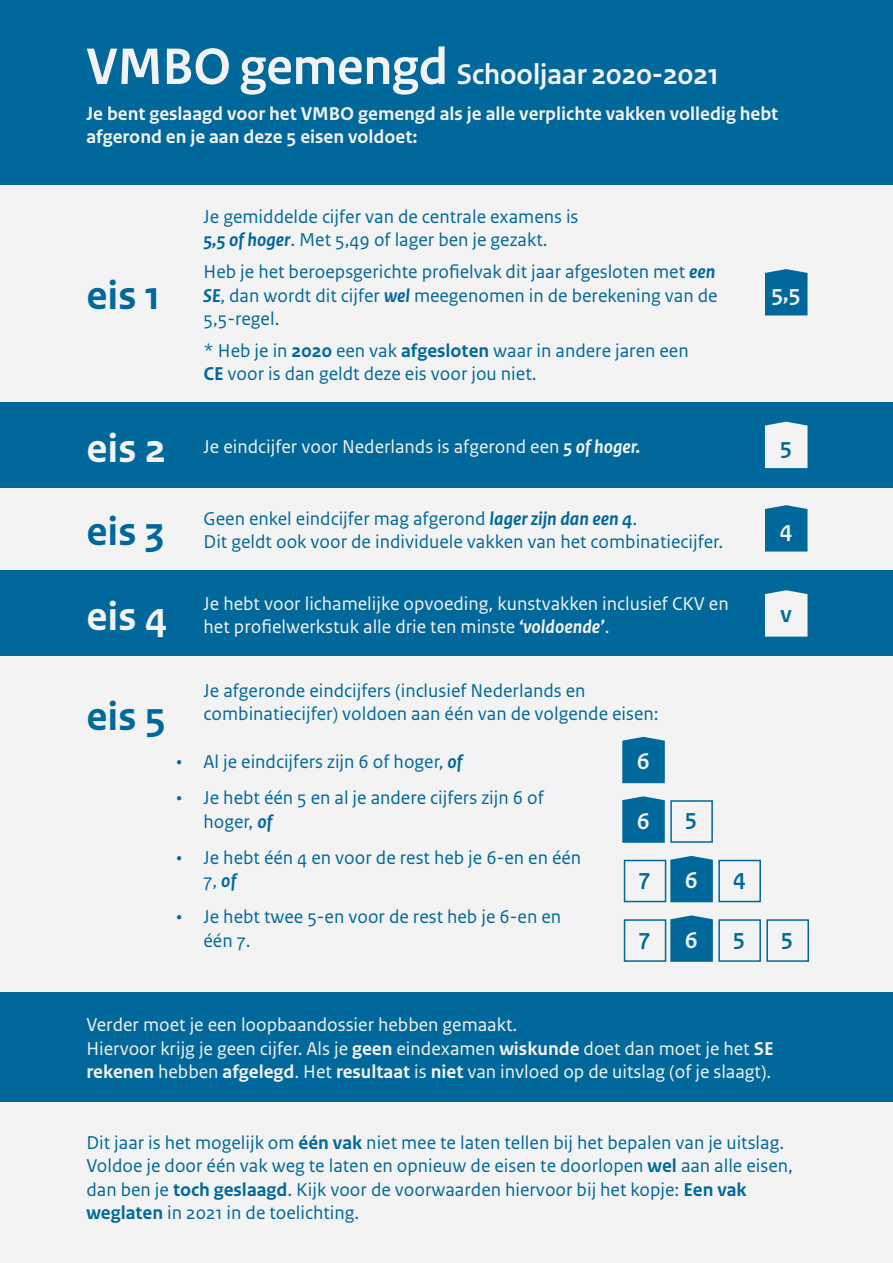
<style>
.page{position:relative;width:893px;height:1263px;background:#fff}
.page>*{position:absolute;margin:0;border:0;box-sizing:border-box;transform-origin:0 0}
.H1_grey_VZ{font:700 42px "Rijksoverheid Sans Text";color:#01689b}
.H1_grey_VZ-2{font:700 42px "Rijksoverheid Sans Text";color:#f3f3f3}
.t1{font:700 30px "Rijksoverheid Sans Heading";color:#f3f3f3}
.number_b{font:700 24px "Rijksoverheid Sans Heading";color:#f3f3f3}
.number_a2{font:700 24px "Rijksoverheid Sans Heading";color:#01689b}
.Paragraph_basic_grey{font:19.5px/23.4px "Rijksoverheid Sans Text";color:#01689b}
.Paragraph_basic_grey-2{font:19.5px/23.4px "Rijksoverheid Sans Text";color:#f3f3f3}
.Paragraph_basic_grey-3{font:700 19.5px/23.4px "Rijksoverheid Sans Text";color:#f3f3f3}
.s1{font-size:54px}
.s2{font-weight:700;font-style:italic}
.s3{font-weight:700}
</style>
<div class="page">
<div style="left:0;top:656px;width:893px;height:335px;background:#f3f3f3"></div>
<div style="left:0;top:185px;width:893px;height:217px;background:#f3f3f3"></div>
<div style="left:0;top:991px;width:893px;height:111px;background:#01689b"></div>
<div style="left:0;top:486px;width:893px;height:85px;background:#f3f3f3"></div>
<div style="left:0;top:1102px;width:893px;height:161px;background:#f3f3f3"></div>
<div style="left:0;top:402px;width:893px;height:85px;background:#01689b"></div>
<div style="left:0;top:0;width:893px;height:185px;background:#01689b"></div>
<div style="left:0;top:571px;width:893px;height:85px;background:#01689b"></div>
<div style="left:765px;top:269px;width:42px;height:46px;background:#01689b"></div>
<div style="left:765px;top:505px;width:42px;height:46px;background:#01689b"></div>
<div style="left:765px;top:422px;width:42px;height:46px;background:#f3f3f3"></div>
<svg style="left:765px;top:590px;width:42px;height:47px;background:#e6ebee"></svg>
<svg style="left:622px;top:737px;width:43px;height:46px;background:#0c6e9f"></svg>
<svg style="left:622px;top:796px;width:91px;height:47px"></svg>
<svg style="left:623px;top:856px;width:138px;height:47px"></svg>
<svg style="left:623px;top:915px;width:186px;height:47px"></svg>
<p class="t1" style="left:86px;top:57px;width:634px"><span class="s1">VMBO gemengd</span> Schooljaar 2020-2021</p>
<p class="Paragraph_basic_grey-3" style="left:86px;top:102px;width:693px">Je bent geslaagd voor het VMBO gemengd als je alle verplichte vakken volledig hebt afgerond en je aan deze 5 eisen voldoet:</p>
<p class="Paragraph_basic_grey" style="left:204px;top:205px;width:376px">Je gemiddelde cijfer van de centrale examens is<br><span class="s2">5,5 of hoger</span>. Met 5,49 of lager ben je gezakt.</p>
<p class="Paragraph_basic_grey" style="left:204px;top:260px;width:515px;text-align:justify">Heb je het beroepsgerichte profielvak dit jaar afgesloten met <span class="s2">een SE</span>, dan wordt dit cijfer <span class="s2">wel</span> meegenomen in de berekening van de 5,5-regel.</p>
<p class="Paragraph_basic_grey" style="left:204px;top:339px;width:487px">* Heb je in <span class="s3">2020</span> een vak <span class="s3">afgesloten</span> waar in andere jaren een<br><span class="s3">CE</span> voor is dan geldt deze eis voor jou niet.</p>
<p class="H1_grey_VZ" style="left:86px;top:272px;width:76px">eis 1</p>
<p class="number_b" style="left:771px;top:280px;width:31px">5,5</p>
<p class="H1_grey_VZ-2" style="left:86px;top:424px;width:81px">eis 2</p>
<p class="Paragraph_basic_grey-2" style="left:204px;top:435px;width:438px">Je eindcijfer voor Nederlands is afgerond een <span class="s2">5 of hoger.</span></p>
<p class="number_a2" style="left:780px;top:433px;width:13px">5</p>
<p class="Paragraph_basic_grey" style="left:204px;top:507px;width:521px">Geen enkel eindcijfer mag afgerond <span class="s2">lager zijn dan een 4</span>.<br>Dit geldt ook voor de individuele vakken van het combinatiecijfer.</p>
<p class="H1_grey_VZ" style="left:86px;top:508px;width:79px">eis 3</p>
<p class="number_b" style="left:780px;top:516px;width:14px">4</p>
<p class="Paragraph_basic_grey-2" style="left:204px;top:592px;width:527px">Je hebt voor lichamelijke opvoeding, kunstvakken inclusief CKV en het profielwerkstuk alle drie ten minste <span class="s2">‘voldoende’</span>.</p>
<p class="H1_grey_VZ-2" style="left:86px;top:593px;width:82px">eis 4</p>
<p class="number_a2" style="left:780px;top:601px;width:13px">v</p>
<p class="H1_grey_VZ" style="left:86px;top:692px;width:82px">eis 5</p>
<p class="Paragraph_basic_grey" style="left:204px;top:679px;width:456px">Je afgeronde eindcijfers (inclusief Nederlands en combinatiecijfer) voldoen aan één van de volgende eisen:</p>
<p class="Paragraph_basic_grey" style="left:177px;top:750px;width:287px">• Al je eindcijfers zijn 6 of hoger, <span class="s2">of</span></p>
<p class="Paragraph_basic_grey" style="left:204px;top:786px;width:342px;text-indent:-27px">• Je hebt één 5 en al je andere cijfers zijn 6 of hoger, <span class="s2">of</span></p>
<p class="Paragraph_basic_grey" style="left:204px;top:846px;width:379px;text-indent:-27px">• Je hebt één 4 en voor de rest heb je 6-en en één<br>7, <span class="s2">of</span></p>
<p class="Paragraph_basic_grey" style="left:204px;top:905px;width:359px;text-indent:-27px">• Je hebt twee 5-en voor de rest heb je 6-en en één 7.</p>
<p class="number_b" style="left:637px;top:748px;width:14px">6</p>
<p class="number_b" style="left:637px;top:807px;width:14px">6</p>
<p class="number_a2" style="left:639px;top:864px;width:12px">7</p>
<p class="number_a2" style="left:639px;top:923px;width:12px">7</p>
<p class="number_a2" style="left:685px;top:804px;width:13px">5</p>
<p class="number_b" style="left:685px;top:867px;width:14px">6</p>
<p class="number_b" style="left:685px;top:926px;width:14px">6</p>
<p class="number_a2" style="left:733px;top:864px;width:14px">4</p>
<p class="number_a2" style="left:733px;top:923px;width:13px">5</p>
<p class="number_a2" style="left:781px;top:923px;width:13px">5</p>
<p class="Paragraph_basic_grey-2" style="left:86px;top:1014px;width:689px">Verder moet je een loopbaandossier hebben gemaakt.<br>Hiervoor krijg je geen cijfer. Als je <span class="s3">geen</span> eindexamen <span class="s3">wiskunde</span> doet dan moet je het <span class="s3">SE rekenen</span> hebben <span class="s3">afgelegd</span>. Het <span class="s3">resultaat</span> is <span class="s3">niet</span> van invloed op de uitslag (of je slaagt).</p>
<p class="Paragraph_basic_grey" style="left:86px;top:1131px;width:708px">Dit jaar is het mogelijk om <span class="s3">één vak</span> niet mee te laten tellen bij het bepalen van je uitslag.<br>Voldoe je door één vak weg te laten en opnieuw de eisen te doorlopen <span class="s3">wel</span> aan alle eisen, dan ben je <span class="s3">toch geslaagd</span>. Kijk voor de voorwaarden hiervoor bij het kopje: <span class="s3">Een vak weglaten</span> in 2021 in de toelichting.</p>
</div>
